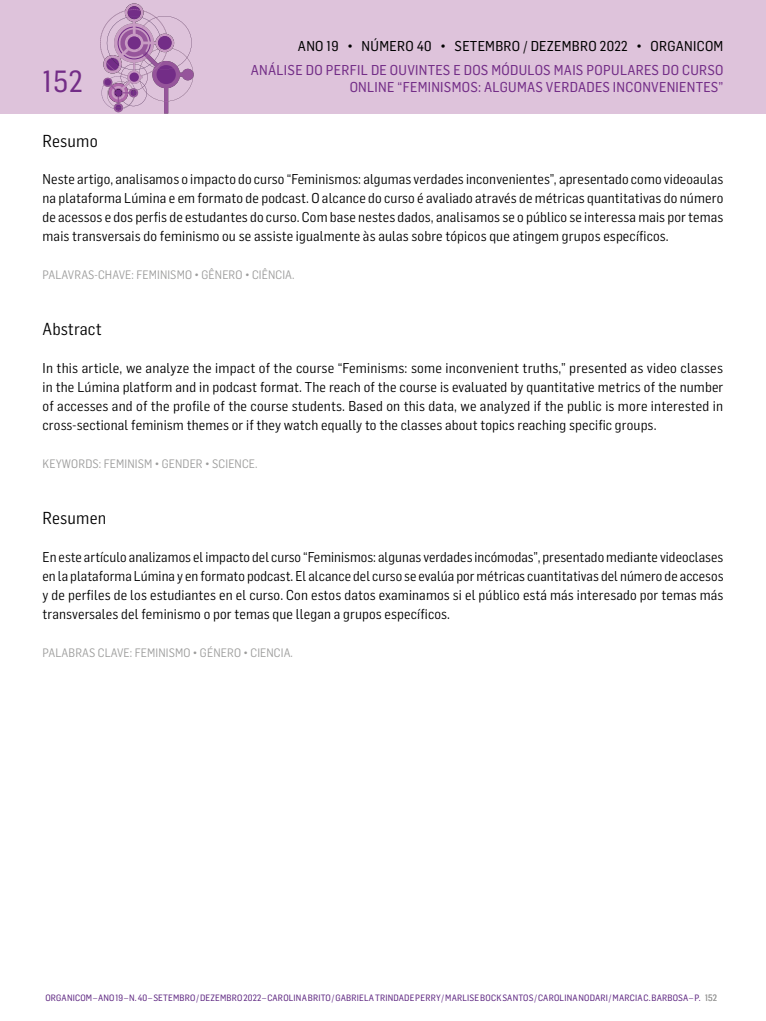
<style>
.page{position:relative;width:766px;height:1021px;background:#fff}
.page>*{position:absolute;margin:0;border:0;box-sizing:border-box;transform-origin:0 0}
.t1{font:30px "Flama Semicondensed Basic";color:#732d87}
.t2{font:17px "Flama Semicondensed";letter-spacing:.01em;color:#000}
.t3{font:14px/18.9px "Flama Semicondensed";letter-spacing:.01em;color:#000;text-align:justify}
.t4{font:14px/16.8px "Flama Semicondensed Basic";letter-spacing:.02em;color:#732d87;text-align:right}
.t5{font:14px "Flama Semicondensed Basic";letter-spacing:.02em;color:#000}
.t6{font:12px "Flama Semicondensed";letter-spacing:.01em;color:#9d9d9c}
.t7{font:9px "Flama Semicondensed Basic";letter-spacing:.02em;color:#5f2882}
.s1{color:#9d9d9c}
</style>
<div class="page">
<div style="left:0;top:0;width:765px;height:113px;background:#dec3db"></div>
<svg style="left:100px;top:3px;width:93px;height:110px"></svg>
<div style="left:158px;top:36px;width:14px;height:14px;background:#732d87;border-radius:50%"></div>
<div style="left:104px;top:79px;width:7px;height:7px;background:#732d87;border-radius:3px"></div>
<div style="left:128px;top:36px;width:13px;height:13px;background:#732d87;border-radius:50%"></div>
<div style="left:115px;top:89px;width:7px;height:7px;background:#732d87;border-radius:3px"></div>
<div style="left:129px;top:72px;width:10px;height:10px;background:#732d87;border-radius:5px"></div>
<h1 class="t1" style="left:43px;top:62px;width:42px">152</h1>
<p class="t5" style="left:298px;top:37px;width:427px">ANO 19 • NÚMERO 40 • SETEMBRO / DEZEMBRO 2022 • ORGANICOM</p>
<p class="t4" style="left:251px;top:61px;width:474px">ANÁLISE DO PERFIL DE OUVINTES E DOS MÓDULOS MAIS POPULARES DO CURSO<br>ONLINE “FEMINISMOS: ALGUMAS VERDADES INCONVENIENTES”</p>
<p class="t2" style="left:43px;top:130px;width:57px">Resumo</p>
<p class="t3" style="left:43px;top:169px;width:682px">Neste artigo, analisamos o impacto do curso “Feminismos: algumas verdades inconvenientes”, apresentado como videoaulas na plataforma Lúmina e em formato de podcast. O alcance do curso é avaliado através de métricas quantitativas do número de acessos e dos perfis de estudantes do curso. Com base nestes dados, analisamos se o público se interessa mais por temas mais transversais do feminismo ou se assiste igualmente às aulas sobre tópicos que atingem grupos específicos.</p>
<p class="t6" style="left:43px;top:267px;width:253px">PALAVRAS-CHAVE: FEMINISMO • GÊNERO • CIÊNCIA.</p>
<p class="t2" style="left:43px;top:318px;width:61px">Abstract</p>
<p class="t3" style="left:43px;top:358px;width:682px">In this article, we analyze the impact of the course “Feminisms: some inconvenient truths,” presented as video classes in the Lúmina platform and in podcast format. The reach of the course is evaluated by quantitative metrics of the number of accesses and of the profile of the course students. Based on this data, we analyzed if the public is more interested in cross-sectional feminism themes or if they watch equally to the classes about topics reaching specific groups.</p>
<p class="t6" style="left:43px;top:455px;width:216px">KEYWORDS: FEMINISM • GENDER • SCIENCE.</p>
<p class="t2" style="left:43px;top:507px;width:65px">Resumen</p>
<p class="t3" style="left:43px;top:547px;width:682px">En este artículo analizamos el impacto del curso “Feminismos: algunas verdades incómodas”, presentado mediante videoclases en la plataforma Lúmina y en formato podcast. El alcance del curso se evalúa por métricas cuantitativas del número de accesos y de perfiles de los estudiantes en el curso. Con estos datos examinamos si el público está más interesado por temas más transversales del feminismo o por temas que llegan a grupos específicos.</p>
<p class="t6" style="left:43px;top:644px;width:252px">PALABRAS CLAVE: FEMINISMO • GÉNERO • CIENCIA.</p>
<p class="t7" style="left:45px;top:992px;width:273px">ORGANICOM – ANO 19 – N. 40 – SETEMBRO / DEZEMBRO 2022 – CAROLINA BRITO</p>
<p class="t7" style="left:332px;top:992px;width:15px">/ GABRIE</p>
<p class="t7" style="left:364px;top:992px;width:22px">LA TRINDADE</p>
<p class="t7" style="left:415px;top:992px;width:99px">PERRY / MARLISE BOCK SANTOS</p>
<p class="t7" style="left:534px;top:992px;width:184px">/ CAROLINA NODARI / MARCIA C. BARBOSA – P. <span class="s1">152</span></p>
</div>
